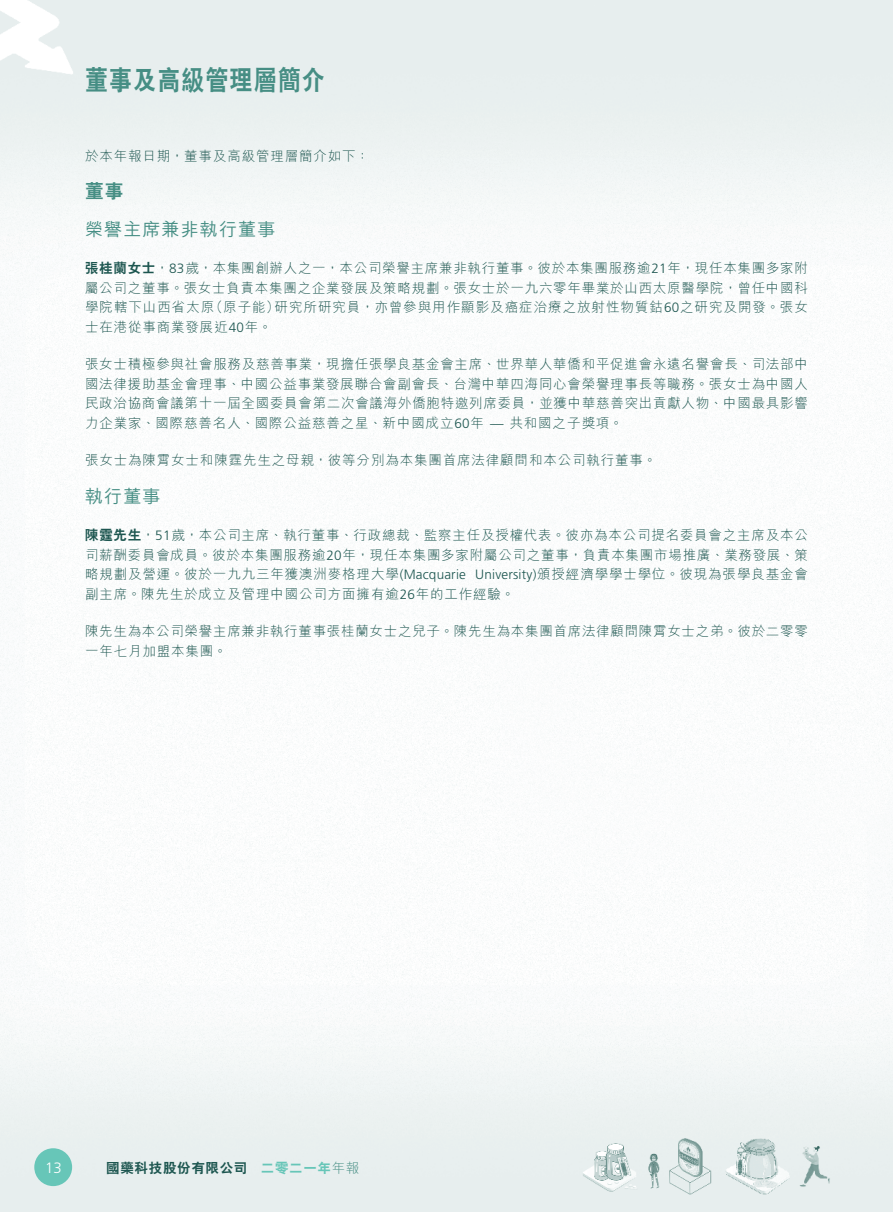
<style>
.page{position:relative;width:893px;height:1212px;background:#fff}
.page>*{position:absolute;margin:0;border:0;box-sizing:border-box;transform-origin:0 0}
.t1{font:800 27px "C Hei 2 HK";letter-spacing:.05em;color:#468e84;scale:.85 1}
._03_H1{font:800 18.75px "C Hei 2 HK";color:#468e84}
._04___H2{font:500 18px "M Hei HK";letter-spacing:.065em;color:#468e84}
.t2{font:300 15px "Frutiger LT Std";color:#fff}
._01_Body_Text{font:300 13.5px/19.5px "M Hei HK";letter-spacing:.06em;color:#1d5650}
.t3{font:800 13.5px "C Hei 2 HK";letter-spacing:.05em;color:#1d5650}
.t4{font:800 13.5px "C Hei 2 HK";letter-spacing:.05em;color:#67c6b8}
.s1{font-family:"C Hei 2 HK";font-weight:800}
.s2{font-family:"Frutiger LT Std"}
.s3{font-family:"M Hei HK";font-weight:300;color:#468e84}
</style>
<div class="page">
<img style="left:0;top:0;width:893px;height:1212px">
<div style="left:34px;top:1148px;width:38px;height:38px;background:#67c6b8;border-radius:50%"></div>
<h1 class="t1" style="left:85px;top:62px;width:284px">董事及高級管理層簡介</h1>
<p class="_01_Body_Text" style="left:85px;top:146px;width:286px">於本年報日期，董事及高級管理層簡介如下：</p>
<p class="_03_H1" style="left:85px;top:179px;width:40px">董事</p>
<p class="_04___H2" style="left:85px;top:216px;width:192px">榮譽主席兼非執行董事</p>
<p class="_01_Body_Text" style="left:85px;top:258px;width:724px;text-align:right"><span class="s1">張桂蘭女士</span>，<span class="s2">83</span>歲，本集團創辦人之一，本公司榮譽主席兼非執行董事。彼於本集團服務逾<span class="s2">21</span>年，現任本集團多家附屬公司之董事。張女士負責本集團之企業發展及策略規劃。張女士於一九六零年畢業於山西太原醫學院，曾任中國科研究所研究員，亦曾參與用作顯影及癌症治療之放射性物質鈷<span class="s2">60</span>之研究及開發。張女</p>
<p class="_01_Body_Text" style="left:210px;top:297px;width:71px">（原子能）</p>
<p class="_01_Body_Text" style="left:85px;top:297px;width:188px">學院轄下山西省太原<br>士在港從事商業發展近<span class="s2">40</span>年。</p>
<p class="_01_Body_Text" style="left:85px;top:354px;width:724px;text-align:justify">張女士積極參與社會服務及慈善事業，現擔任張學良基金會主席、世界華人華僑和平促進會永遠名譽會長、司法部中國法律援助基金會理事、中國公益事業發展聯合會副會長、台灣中華四海同心會榮譽理事長等職務。張女士為中國人民政治協商會議第十一屆全國委員會第二次會議海外僑胞特邀列席委員，並獲中華慈善突出貢獻人物、中國最具影響力企業家、國際慈善名人、國際公益慈善之星、新中國成立<span class="s2">60</span>年 <span class="s2">—</span> 共和國之子獎項。</p>
<p class="_01_Body_Text" style="left:85px;top:450px;width:573px">張女士為陳霄女士和陳霆先生之母親，彼等分別為本集團首席法律顧問和本公司執行董事。</p>
<p class="_04___H2" style="left:85px;top:483px;width:77px">執行董事</p>
<p class="_01_Body_Text" style="left:85px;top:525px;width:724px;text-align:right"><span class="s1">陳霆先生</span>，<span class="s2">51</span>歲，本公司主席、執行董事、行政總裁、監察主任及授權代表。彼亦為本公司提名委員會之主席及本公司薪酬委員會成員。彼於本集團服務逾<span class="s2">20</span>年，現任本集團多家附屬公司之董事，負責本集團市場推廣、業務發展、策<br><span class="s2">University)</span>頒授經濟學學士學位。彼現為張學良基金會</p>
<p class="_01_Body_Text" style="left:85px;top:564px;width:431px">略規劃及營運。彼於一九九三年獲澳洲麥格理大學<span class="s2">(Macquarie<br></span>副主席。陳先生於成立及管理中國公司方面擁有逾<span class="s2">26</span>年的工作經驗。</p>
<p class="_01_Body_Text" style="left:85px;top:621px;width:724px">陳先生為本公司榮譽主席兼非執行董事張桂蘭女士之兒子。陳先生為本集團首席法律顧問陳霄女士之弟。彼於二零零一年七月加盟本集團。</p>
<p class="t2" style="left:45px;top:1159px;width:18px">13</p>
<p class="t3" style="left:106px;top:1159px;width:143px">國藥科技股份有限公司</p>
<p class="t4" style="left:261px;top:1159px;width:100px">二零二一年<span class="s3">年報</span></p>
</div>
